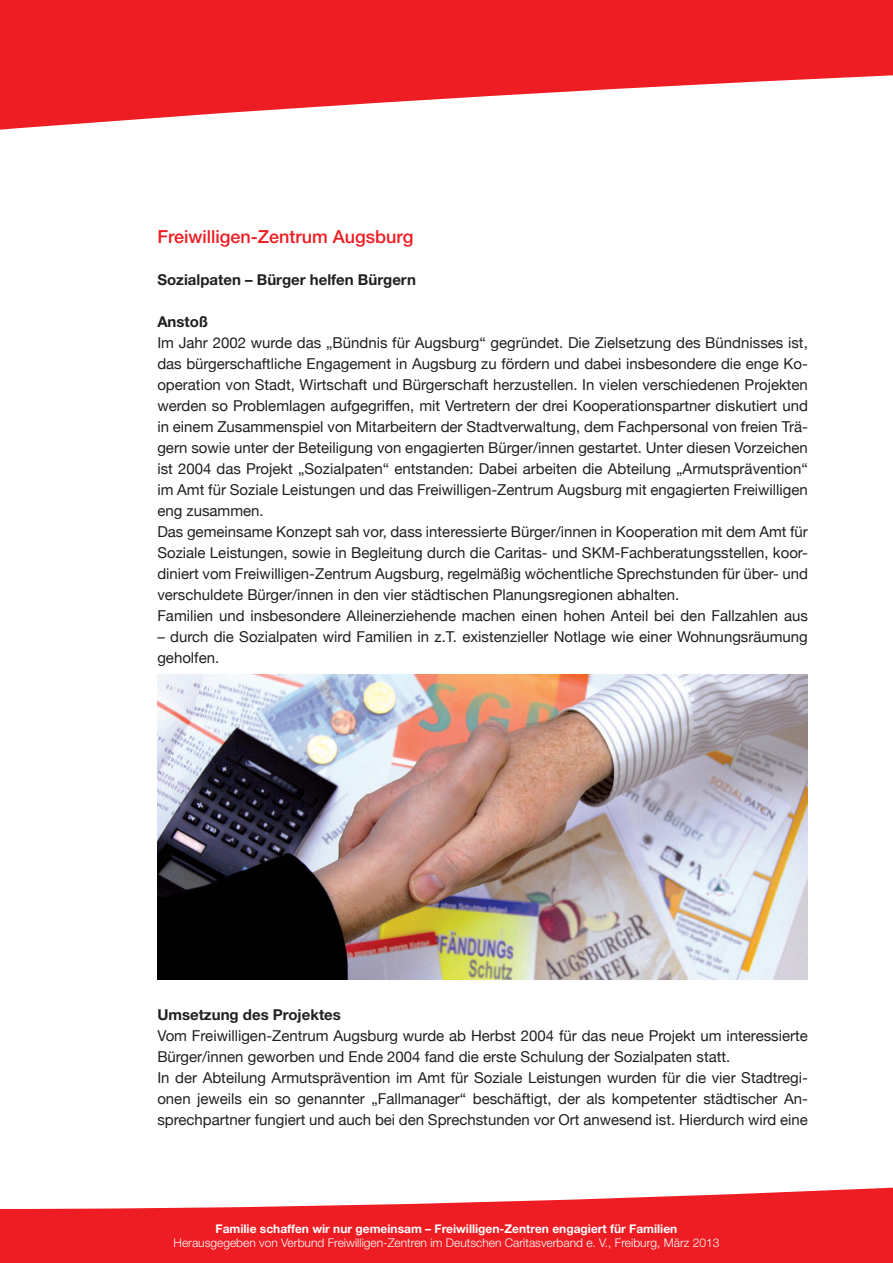
<style>
.page{position:relative;width:893px;height:1263px;background:#fff}
.page>*{position:absolute;margin:0;border:0;box-sizing:border-box;transform-origin:0 0}
.t1{font:500 18px "Helvetica Neue";color:#ee1d23}
.t2{font:15px/21px "Helvetica Neue";color:#231f20}
.t3{font:700 15px "Helvetica Neue";color:#231f20}
.t4{font:300 12px "Helvetica Neue";color:#fff}
.t5{font:700 12px "Helvetica Neue";color:#fff}
</style>
<div class="page">
<svg style="left:0;top:0;width:893px;height:130px;fill:#ee1d23"></svg>
<svg style="left:0;top:1187px;width:893px;height:76px;fill:#ee1d23"></svg>
<img style="left:157px;top:674px;width:651px;height:306px">
<p class="t1" style="left:157px;top:226px;width:258px">Freiwilligen-Zentrum Augsburg</p>
<p class="t3" style="left:157px;top:270px;width:260px">Sozialpaten – Bürger helfen Bürgern</p>
<p class="t3" style="left:157px;top:312px;width:52px">Anstoß</p>
<p class="t2" style="left:157px;top:331px;width:652px">Im Jahr 2002 wurde das „Bündnis für Augsburg“ gegründet. Die Zielsetzung des Bündnisses ist, das bürgerschaftliche Engagement in Augsburg zu fördern und dabei insbesondere die enge Ko&shy;operation von Stadt, Wirtschaft und Bürgerschaft herzustellen. In vielen verschiedenen Projekten werden so Problemlagen aufgegriffen, mit Vertretern der drei Kooperationspartner diskutiert und in einem Zusammenspiel von Mitarbeitern der Stadtverwaltung, dem Fachpersonal von freien Trä&shy;gern sowie unter der Beteiligung von engagierten Bürger/innen gestartet. Unter diesen Vorzeichen ist 2004 das Projekt „Sozialpaten“ entstanden: Dabei arbeiten die Abteilung „Armutsprävention“ im Amt für Soziale Leistungen und das Freiwilligen-Zentrum Augsburg mit engagierten Freiwilligen eng zusammen.<br>Das gemeinsame Konzept sah vor, dass interessierte Bürger/innen in Kooperation mit dem Amt für Soziale Leistungen, sowie in Begleitung durch die Caritas- und SKM-Fachberatungsstellen, koor&shy;diniert vom Freiwilligen-Zentrum Augsburg, regelmäßig wöchentliche Sprechstunden für über- und verschuldete Bürger/innen in den vier städtischen Planungsregionen abhalten.<br>Familien und insbesondere Alleinerziehende machen einen hohen Anteil bei den Fallzahlen aus</p>
<p class="t2" style="left:157px;top:625px;width:652px">– durch die Sozialpaten wird Familien in z.T. existenzieller Notlage wie einer Wohnungsräumung geholfen.</p>
<p class="t3" style="left:157px;top:1005px;width:185px">Umsetzung des Projektes</p>
<p class="t2" style="left:157px;top:1024px;width:652px">Vom Freiwilligen-Zentrum Augsburg wurde ab Herbst 2004 für das neue Projekt um interessierte Bürger/innen geworben und Ende 2004 fand die erste Schulung der Sozialpaten statt.<br>In der Abteilung Armutsprävention im Amt für Soziale Leistungen wurden für die vier Stadtregi&shy;onen jeweils ein so genannter „Fallmanager“ beschäftigt, der als kompetenter städtischer An&shy;sprechpartner fungiert und auch bei den Sprechstunden vor Ort anwesend ist. Hierdurch wird eine</p>
<p class="t5" style="left:216px;top:1221px;width:463px">Familie schaffen wir nur gemeinsam – Freiwilligen-Zentren engagiert für Familien</p>
<p class="t4" style="left:174px;top:1235px;width:547px">Herausgegeben von Verbund Freiwilligen-Zentren im Deutschen Caritasverband e. V., Freiburg, März 2013</p>
</div>
